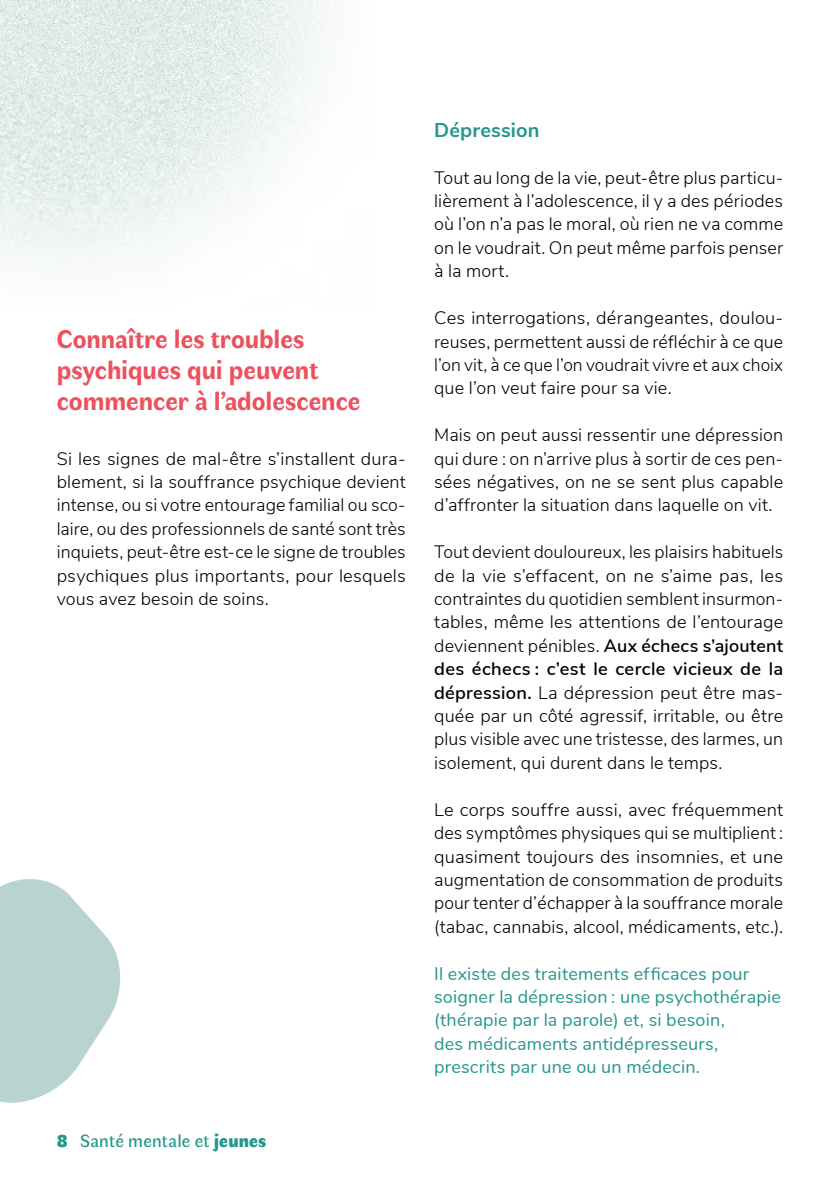
<style>
.page{position:relative;width:840px;height:1191px;background:#fff}
.page>*{position:absolute;margin:0;border:0;box-sizing:border-box;transform-origin:0 0}
.T1{font:700 26px/31.2px "Faune Text";letter-spacing:-.005em;color:#ec515d}
.T2{font:700 20px "Nunito Sans";letter-spacing:.01em;color:#24978c}
.CORPS{font:300 18px/23.4px "Nunito Sans";letter-spacing:.01em;color:#000;text-align:justify}
.encadré1{font:18px/23.4px "Nunito";letter-spacing:.01em;color:#24978c}
.t1{font:18px "Faune Text";letter-spacing:.01em;color:#24978c}
.s1{font-family:"Faune Display";font-weight:900}
.s2{font-weight:600}
</style>
<div class="page">
<svg style="left:0;top:879px;width:121px;height:224px"></svg>
<img style="left:0;top:0;width:329px;height:258px">
<p class="T1" style="left:57px;top:322px;width:305px">Connaître les troubles psychiques qui peuvent commencer à l’adolescence</p>
<p class="CORPS" style="left:57px;top:445px;width:350px">Si les signes de mal-être s’installent dura&shy;blement, si la souffrance psychique devient intense, ou si votre entourage familial ou sco&shy;laire, ou des professionnels de santé sont très inquiets, peut-être est-ce le signe de troubles psychiques plus importants, pour lesquels vous avez besoin de soins.</p>
<p class="t1" style="left:57px;top:1129px;width:211px"><span class="s1">8</span> Santé mentale et <span class="s1">jeunes</span></p>
<p class="T2" style="left:434px;top:115px;width:107px">Dépression</p>
<p class="CORPS" style="left:434px;top:165px;width:350px">Tout au long de la vie, peut-être plus particu&shy;lièrement à l’adolescence, il y a des périodes où l’on n’a pas le moral, où rien ne va comme on le voudrait. On peut même parfois penser à la mort.</p>
<p class="CORPS" style="left:434px;top:305px;width:350px">Ces interrogations, dérangeantes, doulou&shy;reuses, permettent aussi de réfléchir à ce que l’on vit, à ce que l’on voudrait vivre et aux choix que l’on veut faire pour sa vie.</p>
<p class="CORPS" style="left:434px;top:422px;width:350px">Mais on peut aussi ressentir une dépression qui dure : on n’arrive plus à sortir de ces pen&shy;sées négatives, on ne se sent plus capable d’affronter la situation dans laquelle on vit.</p>
<p class="CORPS" style="left:434px;top:539px;width:350px">Tout devient douloureux, les plaisirs habituels de la vie s’effacent, on ne s’aime pas, les contraintes du quotidien semblent insurmon&shy;tables, même les attentions de l’entourage deviennent pénibles. <span class="s2">Aux échecs s’ajoutent des échecs : c’est le cercle vicieux de la dépression.</span> La dépression peut être mas&shy;quée par un côté agressif, irritable, ou être plus visible avec une tristesse, des larmes, un isolement, qui durent dans le temps.</p>
<p class="CORPS" style="left:434px;top:796px;width:350px">Le corps souffre aussi, avec fréquemment des symptômes physiques qui se multiplient : quasiment toujours des insomnies, et une augmentation de consommation de produits pour tenter d’échapper à la souffrance morale (tabac, cannabis, alcool, médicaments, etc.).</p>
<p class="encadré1" style="left:434px;top:960px;width:348px">Il existe des traitements efficaces pour soigner la dépression : une psychothérapie (thérapie par la parole) et, si besoin,<br>des médicaments antidépresseurs, prescrits par une ou un médecin.</p>
</div>
